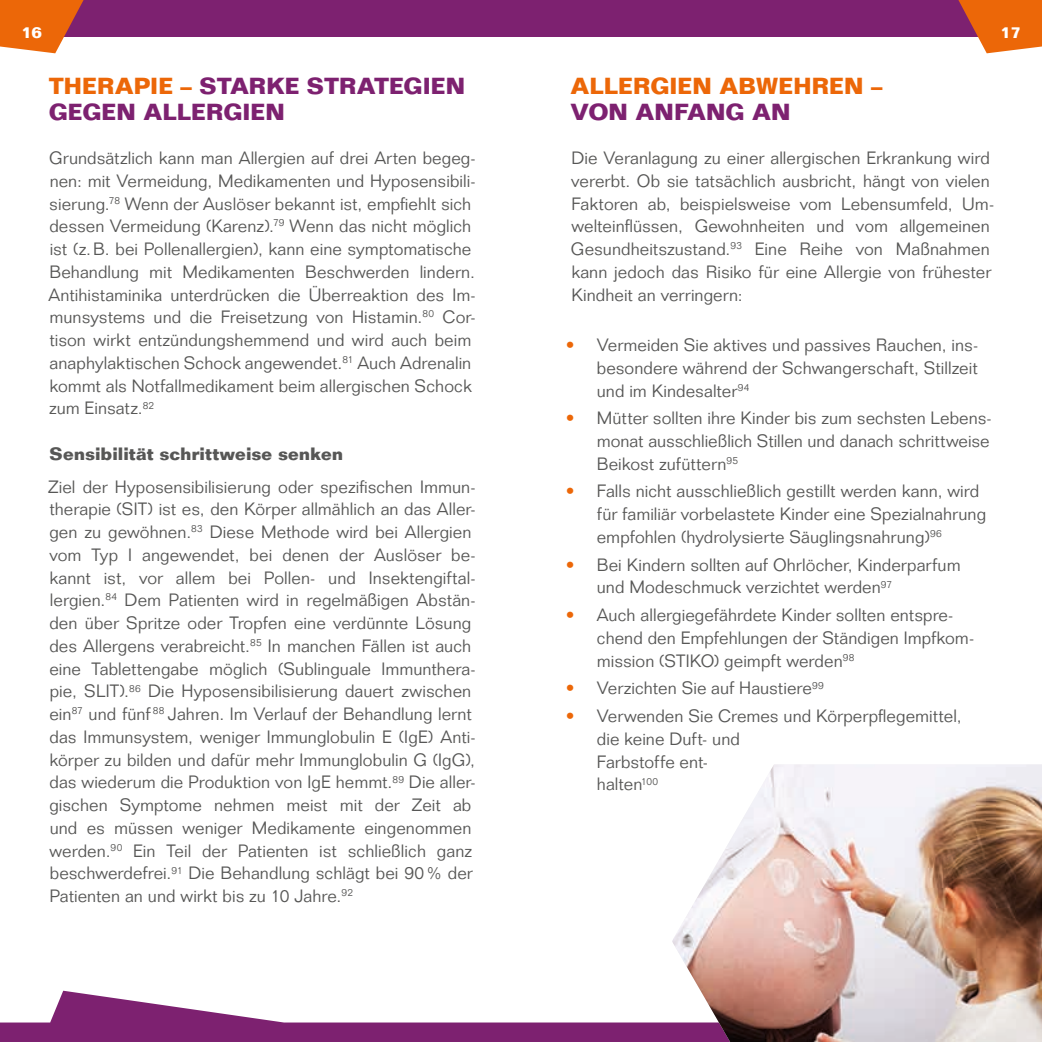
<style>
.page{position:relative;width:1042px;height:1042px;background:#fff}
.page>*{position:absolute;margin:0;border:0;box-sizing:border-box;transform-origin:0 0}
.t1{font:700 22.75px/26.2px "Folio";color:#7d2170}
.t2{font:700 22.75px "Folio";color:#ec6708}
.t3{font:300 17.5px/22.8px "Folio Std";letter-spacing:.005em;color:#575756}
.t4{font:700 17.5px "Folio";color:#575756}
.t5{font:700 15.75px "Folio";color:#fff}
.s1{color:#ec6708}
</style>
<div class="page">
<svg style="left:0;top:990px;width:672px;height:52px"></svg>
<img style="left:672px;top:764px;width:370px;height:278px">
<div style="left:0;top:0;width:1042px;height:36px;background:#7d2170"></div>
<svg style="left:0;top:0;width:84px;height:53px"></svg>
<svg style="left:958px;top:0;width:84px;height:53px"></svg>
<p class="t5" style="left:21px;top:23px;width:22px">16</p>
<p class="t5" style="left:1000px;top:23px;width:22px">17</p>
<h1 class="t1" style="left:49px;top:72px;width:418px"><span class="s1">THERAPIE –</span> STARKE STRATEGIEN<br>GEGEN ALLERGIEN</h1>
<h1 class="t2" style="left:570px;top:72px;width:313px">ALLERGIEN ABWEHREN –</h1>
<h1 class="t1" style="left:570px;top:99px;width:221px">VON ANFANG AN</h1>
<p class="t3" style="left:48px;top:146px;width:429px">Grundsätzlich kann man Allergien auf drei Arten begeg&shy;nen: mit Vermeidung, Medikamenten und Hyposensibili&shy;sierung.<sup>78</sup> Wenn der Auslöser bekannt ist, empfiehlt sich dessen Vermeidung (Karenz).<sup>79</sup> Wenn das nicht möglich ist (z.B. bei Pollenallergien), kann eine symptomatische Behandlung mit Medikamenten Beschwerden lindern.<br>Antihistaminika unterdrücken die Überreaktion des Im&shy;munsystems und die Freisetzung von Histamin.<sup>80</sup> Cor&shy;tison wirkt entzündungshemmend und wird auch beim anaphylaktischen Schock angewendet.<sup>81</sup> Auch Adrenalin kommt als Notfallmedikament beim allergischen Schock zum Einsatz.<sup>82</sup></p>
<p class="t4" style="left:50px;top:443px;width:295px">Sensibilität schrittweise senken</p>
<p class="t3" style="left:48px;top:475px;width:429px">Ziel der Hyposensibilisierung oder spezifischen Immun&shy;therapie (SIT) ist es, den Körper allmählich an das Aller&shy;gen zu gewöhnen.<sup>83</sup> Diese Methode wird bei Allergien vom Typ I angewendet, bei denen der Auslöser be&shy;kannt ist, vor allem bei Pollen- und Insektengiftal&shy;lergien.<sup>84</sup> Dem Patienten wird in regelmäßigen Abstän&shy;den über Spritze oder Tropfen eine verdünnte Lösung des Allergens verabreicht.<sup>85</sup> In manchen Fällen ist auch eine Tablettengabe möglich (Sublinguale Immunthera&shy;pie, SLIT).<sup>86</sup> Die Hyposensibilisierung dauert zwischen ein<sup>87</sup> und fünf <sup>88</sup> Jahren. Im Verlauf der Behandlung lernt das Immunsystem, weniger Immunglobulin E (IgE) Anti&shy;körper zu bilden und dafür mehr Immunglobulin G (IgG), das wiederum die Produktion von IgE hemmt.<sup>89</sup> Die aller&shy;gischen Symptome nehmen meist mit der Zeit ab und es müssen weniger Medikamente eingenommen werden.<sup>90</sup> Ein Teil der Patienten ist schließlich ganz beschwerdefrei.<sup>91</sup> Die Behandlung schlägt bei 90% der Patienten an und wirkt bis zu 10 Jahre.<sup>92</sup></p>
<p class="t3" style="left:571px;top:146px;width:425px">Die Veranlagung zu einer allergischen Erkrankung wird vererbt. Ob sie tatsächlich ausbricht, hängt von vielen Faktoren ab, beispielsweise vom Lebensumfeld, Um&shy;welteinflüssen, Gewohnheiten und vom allgemeinen Gesundheitszustand.<sup>93</sup> Eine Reihe von Maßnahmen kann jedoch das Risiko für eine Allergie von frühester Kindheit an verringern:</p>
<p class="t3" style="left:597px;top:333px;width:383px;text-align:justify;text-indent:-31px"><span class="s1">•</span> Vermeiden Sie aktives und passives Rauchen, ins&shy;besondere während der Schwangerschaft, Stillzeit und im Kindesalter<sup>94</sup></p>
<p class="t3" style="left:597px;top:407px;width:396px;text-indent:-31px"><span class="s1">•</span> Mütter sollten ihre Kinder bis zum sechsten Lebens&shy;monat ausschließlich Stillen und danach schrittweise<br>Beikost zufüttern<sup>95</sup></p>
<p class="t3" style="left:597px;top:480px;width:391px;text-indent:-31px"><span class="s1">•</span> Falls nicht ausschließlich gestillt werden kann, wird für familiär vorbelastete Kinder eine Spezialnahrung empfohlen (hydrolysierte Säuglingsnahrung)<sup>96</sup></p>
<p class="t3" style="left:597px;top:553px;width:365px;text-indent:-31px"><span class="s1">•</span> Bei Kindern sollten auf Ohrlöcher, Kinderparfum und Modeschmuck verzichtet werden<sup>97</sup></p>
<p class="t3" style="left:597px;top:604px;width:379px;text-indent:-31px"><span class="s1">•</span> Auch allergiegefährdete Kinder sollten entspre&shy;chend den Empfehlungen der Ständigen Impfkom&shy;mission (STIKO) geimpft werden<sup>98</sup></p>
<p class="t3" style="left:566px;top:677px;width:260px"><span class="s1">•</span> Verzichten Sie auf Haustiere<sup>99</sup></p>
<p class="t3" style="left:597px;top:704px;width:366px;text-indent:-31px"><span class="s1">•</span> Verwenden Sie Cremes und Körperpflegemittel, die keine Duft- und<br>Farbstoffe ent-<br>halten<sup>100</sup></p>
</div>
